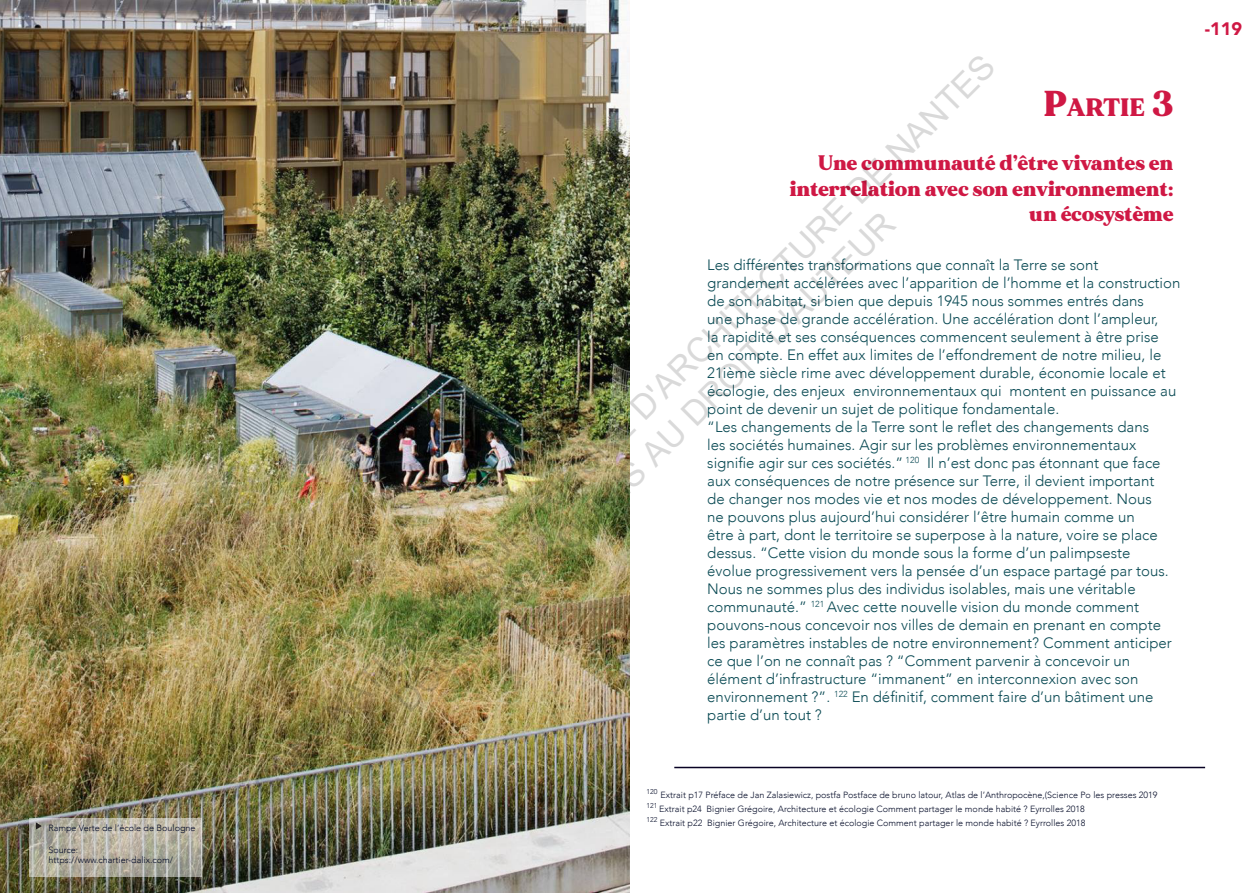
<style>
.page{position:relative;width:1259px;height:893px;background:#fff}
.page>*{position:absolute;margin:0;border:0;box-sizing:border-box;transform-origin:0 0}
.t1{font:33.9px/40.7px "Arial";color:rgb(0 0 0/.15);text-align:center}
.t2{font:900 25.2px "MADE Mirage";color:#cf1844}
.t3{font:900 21px/25.2px "MADE Mirage";color:#cf1844;text-align:right}
.t4{font:900 18px "Avenir";color:#cf1844}
.t5{font:300 15px/18px "Avenir";color:#0a4a54}
.t6{font:300 9px "Avenir";color:#080f2b}
.s1{font-size:36px}
.s2{font-style:inherit}
</style>
<div class="page">
<hr style="left:674px;top:767px;width:531px;height:1px;background:#080224">
<img style="left:0;top:0;width:629px;height:893px">
<svg style="left:30px;top:818px;width:172px;height:58px;background:#b5b1a4"></svg>
<svg style="left:36px;top:822px;width:6px;height:8px"></svg>
<p class="t6" style="left:48px;top:822px;width:149px">Rampe Verte de l’école de Boulogne</p>
<p class="t6" style="left:48px;top:844px;width:31px">Source:</p>
<p class="t6" style="left:48px;top:855px;width:126px">https://www.chartier-dalix.com/</p>
<h1 class="t1" style="left:229px;top:792px;width:1056px;rotate:-45deg">ECOLE NATIONALE SUPERIEURE D'ARCHITECTURE DE NANTES<br>DOCUMENT SOUMIS AU DROIT D'AUTEUR</h1>
<p class="t2" style="left:1043px;top:90px;width:131px"><span class="s1">P</span>ARTIE <span class="s1">3</span></p>
<p class="t3" style="left:790px;top:151px;width:385px"><span class="s2">U</span>ne communauté d’être vivantes en interrelation avec son environnement:</p>
<p class="t3" style="left:1029px;top:201px;width:145px">un écosystème</p>
<p class="t5" style="left:707px;top:256px;width:475px">Les différentes transformations que connaît la Terre se sont grandement accélérées avec l’apparition de l’homme et la construction de son habitat, si bien que depuis 1945 nous sommes entrés dans<br>une phase de grande accélération. Une accélération dont l’ampleur,<br>la rapidité et ses conséquences commencent seulement à être prise<br>en compte. En effet aux limites de l’effondrement de notre milieu, le 21ième siècle rime avec développement durable, économie locale et écologie, des enjeux environnementaux qui montent en puissance au point de devenir un sujet de politique fondamentale.</p>
<p class="t5" style="left:707px;top:418px;width:466px">“Les changements de la Terre sont le reflet des changements dans<br>les sociétés humaines. Agir sur les problèmes environnementaux signifie agir sur ces sociétés.” <sup>120</sup> Il n’est donc pas étonnant que face aux conséquences de notre présence sur Terre, il devient important de changer nos modes vie et nos modes de développement. Nous ne pouvons plus aujourd’hui considérer l’être humain comme un<br>être à part, dont le territoire se superpose à la nature, voire se place dessus. “Cette vision du monde sous la forme d’un palimpseste évolue progressivement vers la pensée d’un espace partagé par tous.<br>Nous ne sommes plus des individus isolables, mais une véritable communauté.” <sup>121</sup> Avec cette nouvelle vision du monde comment pouvons-nous concevoir nos villes de demain en prenant en compte les paramètres instables de notre environnement? Comment anticiper ce que l’on ne connaît pas ? “Comment parvenir à concevoir un élément d’infrastructure “immanent” en interconnexion avec son environnement ?”. <sup>122</sup> En définitif, comment faire d’un bâtiment une partie d’un tout ?</p>
<p class="t6" style="left:646px;top:789px;width:512px"><sup>120</sup> Extrait p17 Préface de Jan Zalasiewicz, postfa Postface de bruno latour, Atlas de l’Anthropocène,(Science Po les presses 2019</p>
<p class="t6" style="left:646px;top:803px;width:440px"><sup>121</sup> Extrait p24 Bignier Grégoire, Architecture et écologie Comment partager le monde habité ? Eyrrolles 2018</p>
<p class="t6" style="left:646px;top:818px;width:440px"><sup>122</sup> Extrait p22 Bignier Grégoire, Architecture et écologie Comment partager le monde habité ? Eyrrolles 2018</p>
<p class="t4" style="left:1205px;top:13px;width:39px">-119</p>
</div>
